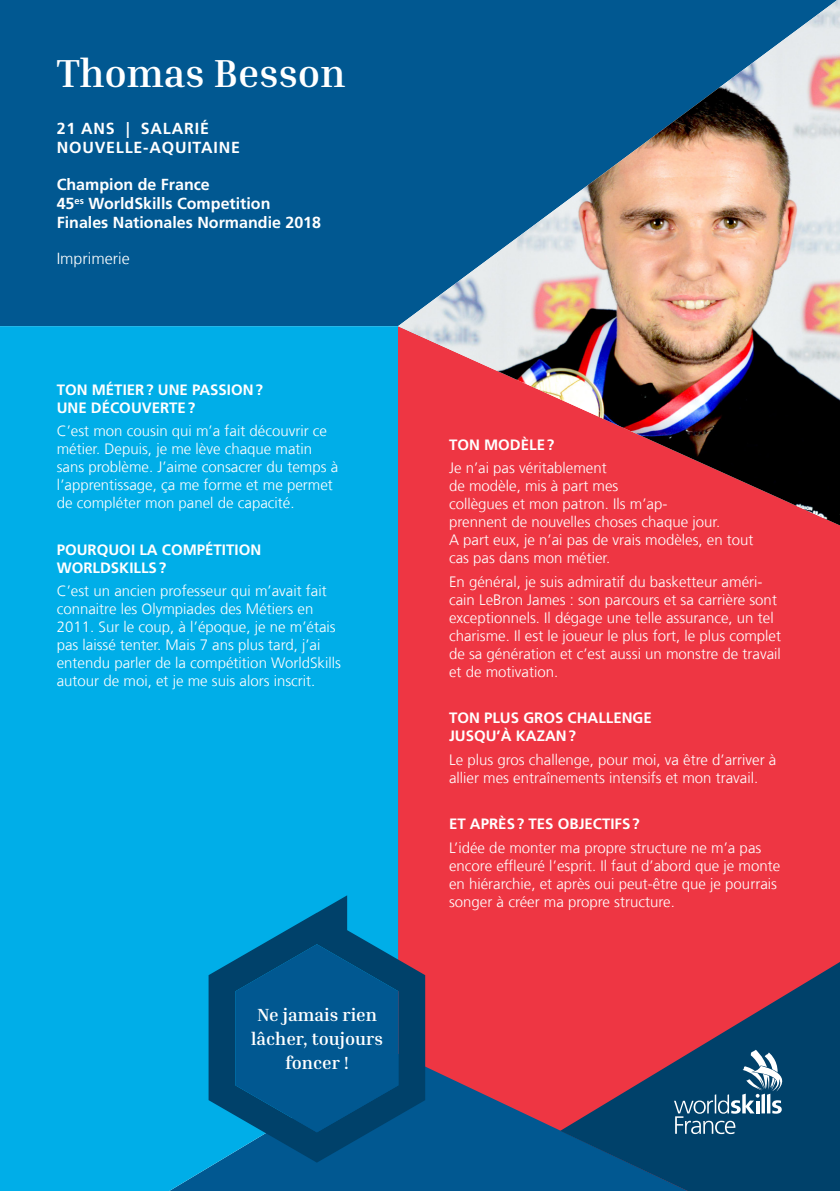
<style>
.page{position:relative;width:840px;height:1191px;background:#fff}
.page>*{position:absolute;margin:0;border:0;box-sizing:border-box;transform-origin:0 0}
.t1{font:700 40px "Inria Serif";color:#fff}
.t2{font:700 18px/24px "Inria Serif";color:#fff;text-align:center}
.t3{font:700 16px/19.2px "Frutiger LT Com";color:#fff}
.t4{font:700 16px/19.2px "Frutiger LT Com";letter-spacing:.05em;color:#fff}
.t5{font:300 16px "Frutiger LT Com";color:#fff}
.t6{font:300 15px/18px "Frutiger LT Com";color:#fff}
.t7{font:700 15px/18px "Frutiger LT Com";color:#fff}
</style>
<div class="page">
<div style="left:0;top:0;width:398px;height:326px;background:#015891"></div>
<div style="left:0;top:326px;width:398px;height:865px;background:#00aee8"></div>
<svg style="left:398px;top:525px;width:441px;height:666px;background:#dd3848"></svg>
<svg style="left:560px;top:951px;width:279px;height:240px;background:#6e3d5a"></svg>
<svg style="left:673px;top:1049px;width:109px;height:85px;background:#306183"></svg>
<img style="left:398px;top:0;width:441px;height:525px">
<svg style="left:208px;top:895px;width:217px;height:267px;background:#116998"></svg>
<svg style="left:235px;top:944px;width:163px;height:188px;background:#00558a"></svg>
<h1 class="t1" style="left:57px;top:48px;width:290px">Thomas Besson</h1>
<p class="t4" style="left:57px;top:119px;width:185px">21 ANS | SALARIÉ<br>NOUVELLE-AQUITAINE</p>
<p class="t3" style="left:57px;top:174px;width:266px">Champion de France<br>45<sup>es</sup> WorldSkills Competition<br>Finales Nationales Normandie 2018</p>
<p class="t5" style="left:57px;top:249px;width:74px">Imprimerie</p>
<p class="t7" style="left:57px;top:380px;width:208px">TON MÉTIER? UNE PASSION?<br>UNE DÉCOUVERTE?</p>
<p class="t6" style="left:57px;top:422px;width:283px">C’est mon cousin qui m’a fait découvrir ce métier. Depuis, je me lève chaque matin sans problème. J’aime consacrer du temps à l’apprentissage, ça me forme et me permet de compléter mon panel de capacité.</p>
<p class="t7" style="left:57px;top:540px;width:206px">POURQUOI LA COMPÉTITION<br>WORLDSKILLS?</p>
<p class="t6" style="left:57px;top:582px;width:285px">C’est un ancien professeur qui m’avait fait connaitre les Olympiades des Métiers en 2011. Sur le coup, à l’époque, je ne m’étais pas laissé tenter. Mais 7 ans plus tard, j’ai entendu parler de la compétition WorldSkills autour de moi, et je me suis alors inscrit.</p>
<p class="t2" style="left:251px;top:1002px;width:133px">Ne jamais rien lâcher, toujours foncer !</p>
<p class="t7" style="left:449px;top:435px;width:107px">TON MODÈLE?</p>
<p class="t6" style="left:449px;top:459px;width:306px">Je n’ai pas véritablement<br>de modèle, mis à part mes<br>collègues et mon patron. Ils m’ap-<br>prennent de nouvelles choses chaque jour.<br>A part eux, je n’ai pas de vrais modèles, en tout cas pas dans mon métier.</p>
<p class="t6" style="left:449px;top:572px;width:333px">En général, je suis admiratif du basketteur améri&shy;cain LeBron James : son parcours et sa carrière sont exceptionnels. Il dégage une telle assurance, un tel charisme. Il est le joueur le plus fort, le plus complet de sa génération et c’est aussi un monstre de travail et de motivation.</p>
<p class="t7" style="left:449px;top:709px;width:204px">TON PLUS GROS CHALLENGE<br>JUSQU’À KAZAN?</p>
<p class="t6" style="left:449px;top:751px;width:328px">Le plus gros challenge, pour moi, va être d’arriver à allier mes entraînements intensifs et mon travail.</p>
<p class="t7" style="left:449px;top:815px;width:192px">ET APRÈS? TES OBJECTIFS?</p>
<p class="t6" style="left:449px;top:839px;width:332px">L’idée de monter ma propre structure ne m’a pas encore effleuré l’esprit. Il faut d’abord que je monte en hiérarchie, et après oui peut-être que je pourrais songer à créer ma propre structure.</p>
</div>
